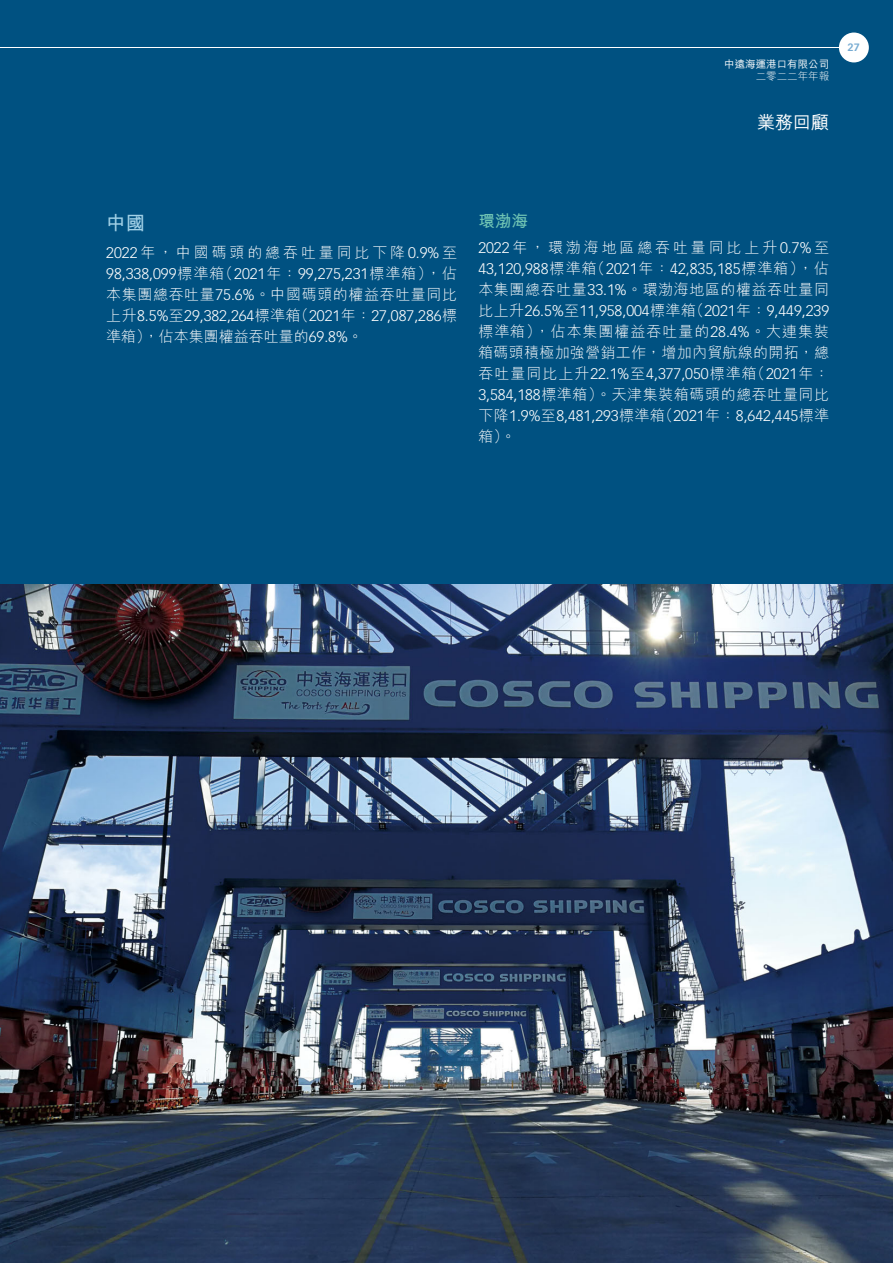
<style>
.page{position:relative;width:893px;height:1263px;background:#005181}
.page>*{position:absolute;margin:0;border:0;box-sizing:border-box;transform-origin:0 0}
.t1{font:19.5px "M Hei HK Bold E Ten B5 H";color:#a1d0e6}
.t2{font:18px "M Hei HK Medium E Ten B5 H";color:#fff}
.t3{font:16.5px "M Hei HK Bold E Ten B5 H";color:#6fc3b3}
.t4{font:300 15px "Vectora LT Std";color:#fff}
.t5{font:15px "M Hei HK Light E Ten B5 H";letter-spacing:.04em;color:#fff}
.t6{font:15px "M Hei HK Light E Ten B5 H";letter-spacing:.19em;color:#fff}
.t7{font:15px/21px "M Hei HK Light E Ten B5 H";letter-spacing:.02em;color:#fff}
.t8{font:15px "M Hei HK Light E Ten B5 H";color:#fff}
.t9{font:10.5px "M Hei HK Medium E Ten B5 H";color:#fff}
.t10{font:10.5px "M Hei HK Light E Ten B5 H";color:#fff}
.t11{font:700 10.5px "Vectora LT Std";color:#76abd2}
.s1{font-family:"Vectora LT Std";font-weight:300}
.s2{font-family:"M Hei HK Light E Ten B5 H";font-weight:400}
</style>
<div class="page">
<div style="left:839px;top:33px;width:30px;height:29px;background:#fff;border-radius:50%"></div>
<hr style="left:0;top:47px;width:839px;height:1px;background:#fff">
<img style="left:0;top:585px;width:893px;height:678px">
<p class="t9" style="left:724px;top:60px;width:106px">中遠海運港口有限公司</p>
<p class="t10" style="left:756px;top:72px;width:75px">二零二二年年報</p>
<p class="t2" style="left:757px;top:116px;width:74px">業務回顧</p>
<p class="t11" style="left:848px;top:42px;width:14px">27</p>
<h1 class="t1" style="left:106px;top:215px;width:40px">中國</h1>
<p class="t6" style="left:106px;top:247px;width:352px"><span class="s1">2022</span>年，中國碼頭的總吞吐量同比下降<span class="s1">0.9%</span>至</p>
<p class="t4" style="left:106px;top:266px;width:352px">98,338,099<span class="s2">標準箱（</span>2021<span class="s2">年：</span>99,275,231<span class="s2">標準箱），佔</span></p>
<p class="t5" style="left:106px;top:289px;width:352px">本集團總吞吐量<span class="s1">75.6%</span>。中國碼頭的權益吞吐量同比</p>
<p class="t4" style="left:106px;top:308px;width:352px"><span class="s2">上升</span>8.5%<span class="s2">至</span>29,382,264<span class="s2">標準箱（</span>2021<span class="s2">年：</span>27,087,286<span class="s2">標</span></p>
<p class="t8" style="left:106px;top:331px;width:258px">準箱），佔本集團權益吞吐量的<span class="s1">69.8%</span>。</p>
<p class="t3" style="left:478px;top:215px;width:51px">環渤海</p>
<p class="t6" style="left:478px;top:241px;width:352px"><span class="s1">2022</span>年，環渤海地區總吞吐量同比上升<span class="s1">0.7%</span>至</p>
<p class="t4" style="left:478px;top:261px;width:352px">43,120,988<span class="s2">標準箱（</span>2021<span class="s2">年：</span>42,835,185<span class="s2">標準箱），佔</span></p>
<p class="t5" style="left:478px;top:283px;width:352px">本集團總吞吐量<span class="s1">33.1%</span>。環渤海地區的權益吞吐量同</p>
<p class="t4" style="left:478px;top:303px;width:352px"><span class="s2">比上升</span>26.5%<span class="s2">至</span>11,958,004<span class="s2">標準箱（</span>2021<span class="s2">年：</span>9,449,239</p>
<p class="t7" style="left:478px;top:323px;width:352px">標準箱），佔本集團權益吞吐量的<span class="s1">28.4%</span>。大連集裝箱碼頭積極加強營銷工作，增加內貿航線的開拓，總</p>
<p class="t4" style="left:478px;top:366px;width:352px"><span class="s2">吞吐量同比上升</span>22.1%<span class="s2">至</span>4,377,050<span class="s2">標準箱（</span>2021<span class="s2">年：</span></p>
<p class="t5" style="left:478px;top:388px;width:352px"><span class="s1">3,584,188</span>標準箱）。天津集裝箱碼頭的總吞吐量同比</p>
<p class="t4" style="left:478px;top:408px;width:352px"><span class="s2">下降</span>1.9%<span class="s2">至</span>8,481,293<span class="s2">標準箱（</span>2021<span class="s2">年：</span>8,642,445<span class="s2">標準</span></p>
<p class="t5" style="left:478px;top:430px;width:39px">箱）。</p>
</div>
